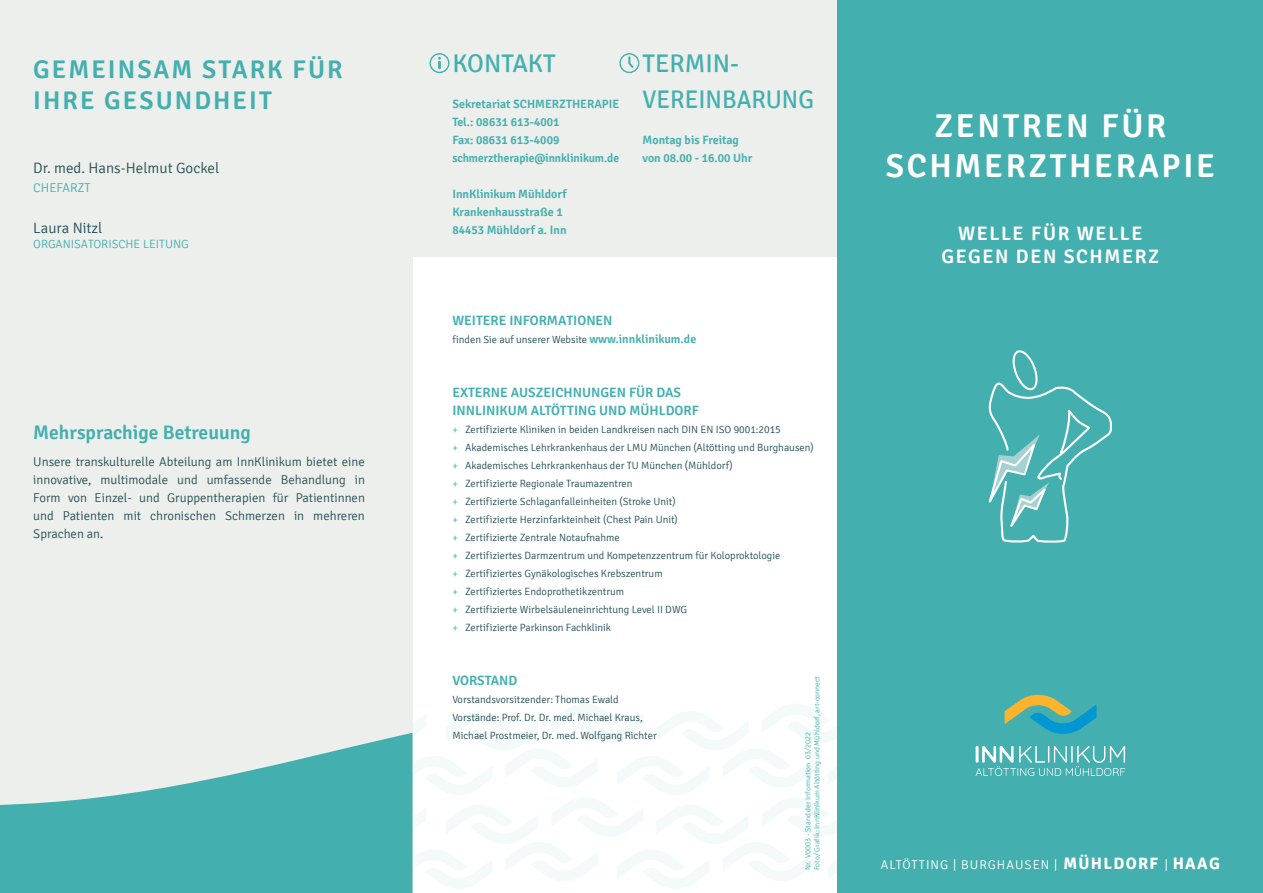
<style>
.page{position:relative;width:1263px;height:893px;background:#fff}
.page>*{position:absolute;margin:0;border:0;box-sizing:border-box;transform-origin:0 0}
.Cover_Titel{font:600 33px "Signika";letter-spacing:.08em;color:#fff}
.t1{font:600 25.5px "Signika";letter-spacing:.08em;color:#44afaf}
.Überschrift_Kontakt{font:25.5px "Signika";color:#44afaf}
.Überschrift_Kontakt-2{font:25.5px "Signika";color:#44afaf;scale:.95 1}
.Cover_Titel-2{font:600 19.5px "Signika";letter-spacing:.08em;color:#fff}
.Fließtext_Light{font:600 19.5px "Signika";color:#44afaf}
.Chefarzt_Bezeichnung{font:300 15px "Signika";color:#264f56}
.Unterüberschrift_Rüc{font:600 13.5px/18px "Signika";color:#44afaf}
.Fließtext_Light-2{font:300 12.75px/18px "Signika";color:#264f56;text-align:justify}
.Cover_Titel-3{font:300 12.75px "Signika";letter-spacing:.08em;color:#fff}
.Chefarzt_Bezeichnung-2{font:300 12.75px "Signika";color:#44afaf}
.Zusatzinfos_Kontakt{font:600 12px "Signika";color:#44afaf}
.Zusatzinfos_Kontakt-2{font:600 12px "Signika";color:#44afaf;scale:.96 1}
.Zusatzinfos_Kontakt-3{font:300 12px "Signika";color:#44afaf}
.t2{font:300 10.5px/18px "Signika";color:#264f56}
.t3{font:300 7.5px "Signika";color:#44afaf}
.s1{font-weight:600;font-size:12px;color:#44afaf}
.s2{color:#44afaf}
.s3{font-weight:700;font-size:16.5px}
</style>
<div class="page">
<div style="left:412px;top:0;width:426px;height:256px;background:#ecefeb"></div>
<div style="left:838px;top:0;width:425px;height:893px;background:#44afaf"></div>
<svg style="left:412px;top:695px;width:714px;height:194px"></svg>
<div style="left:0;top:0;width:412px;height:893px;background:#ecefeb"></div>
<svg style="left:0;top:733px;width:412px;height:160px;fill:#44afaf"></svg>
<div style="left:429px;top:53px;width:20px;height:20px;border:1px solid #44afaf;border-radius:50%"></div>
<svg style="left:438px;top:58px;width:3px;height:10px"></svg>
<div style="left:619px;top:53px;width:20px;height:20px;border:1px solid #44afaf;border-radius:50%"></div>
<svg style="left:628px;top:57px;width:7px;height:13px"></svg>
<svg style="left:988px;top:350px;width:124px;height:193px"></svg>
<p class="t1" style="left:33px;top:55px;width:311px">GEMEINSAM STARK FÜR</p>
<p class="t1" style="left:33px;top:85px;width:240px">IHRE GESUNDHEIT</p>
<p class="Chefarzt_Bezeichnung" style="left:33px;top:160px;width:187px">Dr. med. Hans-Helmut Gockel</p>
<p class="Chefarzt_Bezeichnung-2" style="left:33px;top:180px;width:59px">CHEFARZT</p>
<p class="Chefarzt_Bezeichnung" style="left:33px;top:220px;width:71px">Laura Nitzl</p>
<p class="Zusatzinfos_Kontakt-3" style="left:33px;top:237px;width:157px">ORGANISATORISCHE LEITUNG</p>
<p class="Fließtext_Light" style="left:33px;top:421px;width:219px">Mehrsprachige Betreuung</p>
<p class="Fließtext_Light-2" style="left:33px;top:453px;width:333px">Unsere transkulturelle Abteilung am InnKlinikum bietet eine innovative, multimodale und umfassende Behandlung in Form von Einzel- und Gruppentherapien für Patientinnen und Patienten mit chronischen Schmerzen in mehreren Sprachen an.</p>
<p class="Überschrift_Kontakt" style="left:452px;top:49px;width:105px">KONTAKT</p>
<p class="Zusatzinfos_Kontakt" style="left:452px;top:97px;width:169px">Sekretariat SCHMERZTHERAPIE</p>
<p class="Zusatzinfos_Kontakt" style="left:452px;top:115px;width:109px">Tel.: 08631 613-4001</p>
<p class="Zusatzinfos_Kontakt" style="left:452px;top:133px;width:109px">Fax: 08631 613-4009</p>
<p class="Zusatzinfos_Kontakt-2" style="left:452px;top:151px;width:175px">schmerztherapie@innklinikum.de</p>
<p class="Zusatzinfos_Kontakt" style="left:452px;top:187px;width:116px">InnKlinikum Mühldorf</p>
<p class="Zusatzinfos_Kontakt" style="left:452px;top:205px;width:112px">Krankenhausstraße 1</p>
<p class="Zusatzinfos_Kontakt" style="left:452px;top:223px;width:116px">84453 Mühldorf a. Inn</p>
<p class="Überschrift_Kontakt" style="left:643px;top:49px;width:98px">TERMIN-</p>
<p class="Überschrift_Kontakt-2" style="left:643px;top:85px;width:182px">VEREINBARUNG</p>
<p class="Zusatzinfos_Kontakt" style="left:643px;top:133px;width:98px">Montag bis Freitag</p>
<p class="Zusatzinfos_Kontakt" style="left:643px;top:151px;width:111px">von 08.00 - 16.00 Uhr</p>
<p class="Unterüberschrift_Rüc" style="left:452px;top:312px;width:162px">WEITERE INFORMATIONEN</p>
<p class="t2" style="left:452px;top:331px;width:245px">finden Sie auf unserer Website <span class="s1">www.innklinikum.de</span></p>
<p class="Unterüberschrift_Rüc" style="left:452px;top:384px;width:248px">EXTERNE AUSZEICHNUNGEN FÜR DAS<br>INNLINIKUM ALTÖTTING UND MÜHLDORF</p>
<p class="t2" style="left:452px;top:421px;width:330px"><span class="s2">+</span> Zertifizierte Kliniken in beiden Landkreisen nach DIN EN ISO 9001:2015</p>
<p class="t2" style="left:452px;top:439px;width:363px"><span class="s2">+</span> Akademisches Lehrkrankenhaus der LMU München (Altötting und Burghausen)</p>
<p class="t2" style="left:452px;top:457px;width:282px"><span class="s2">+</span> Akademisches Lehrkrankenhaus der TU München (Mühldorf)</p>
<p class="t2" style="left:452px;top:475px;width:182px"><span class="s2">+</span> Zertifizierte Regionale Traumazentren</p>
<p class="t2" style="left:452px;top:493px;width:225px"><span class="s2">+</span> Zertifizierte Schlaganfalleinheiten (Stroke Unit)</p>
<p class="t2" style="left:452px;top:511px;width:227px"><span class="s2">+</span> Zertifizierte Herzinfarkteinheit (Chest Pain Unit)</p>
<p class="t2" style="left:452px;top:529px;width:169px"><span class="s2">+</span> Zertifizierte Zentrale Notaufnahme</p>
<p class="t2" style="left:452px;top:547px;width:329px"><span class="s2">+</span> Zertifiziertes Darmzentrum und Kompetenzzentrum für Koloproktologie</p>
<p class="t2" style="left:452px;top:565px;width:212px"><span class="s2">+</span> Zertifiziertes Gynäkologisches Krebszentrum</p>
<p class="t2" style="left:452px;top:583px;width:173px"><span class="s2">+</span> Zertifiziertes Endoprothetikzentrum</p>
<p class="t2" style="left:452px;top:601px;width:236px"><span class="s2">+</span> Zertifizierte Wirbelsäuleneinrichtung Level II DWG</p>
<p class="t2" style="left:452px;top:619px;width:160px"><span class="s2">+</span> Zertifizierte Parkinson Fachklinik</p>
<p class="Unterüberschrift_Rüc" style="left:452px;top:672px;width:67px">VORSTAND</p>
<p class="t2" style="left:452px;top:691px;width:168px">Vorstandsvorsitzender: Thomas Ewald</p>
<p class="t2" style="left:452px;top:709px;width:206px">Vorstände: Prof. Dr. Dr. med. Michael Kraus,<br>Michael Prostmeier, Dr. med. Wolfgang Richter</p>
<p class="t3" style="left:813px;top:870px;width:196px;rotate:-90deg">Foto/ Grafik: InnKlinikum Altötting und Mühldorf, art-connect</p>
<p class="t3" style="left:804px;top:870px;width:139px;rotate:-90deg">Nr. V0003 - Stand der Information 03/2022</p>
<p class="Cover_Titel" style="left:934px;top:107px;width:233px">ZENTREN FÜR</p>
<p class="Cover_Titel" style="left:886px;top:146px;width:331px">SCHMERZTHERAPIE</p>
<p class="Cover_Titel-2" style="left:958px;top:222px;width:186px">WELLE FÜR WELLE</p>
<p class="Cover_Titel-2" style="left:941px;top:245px;width:219px">GEGEN DEN SCHMERZ</p>
<p class="Cover_Titel-3" style="left:881px;top:858px;width:340px">ALTÖTTING | BURGHAUSEN | <span class="s3">MÜHLDORF</span> | <span class="s3">HAAG</span></p>
</div>
